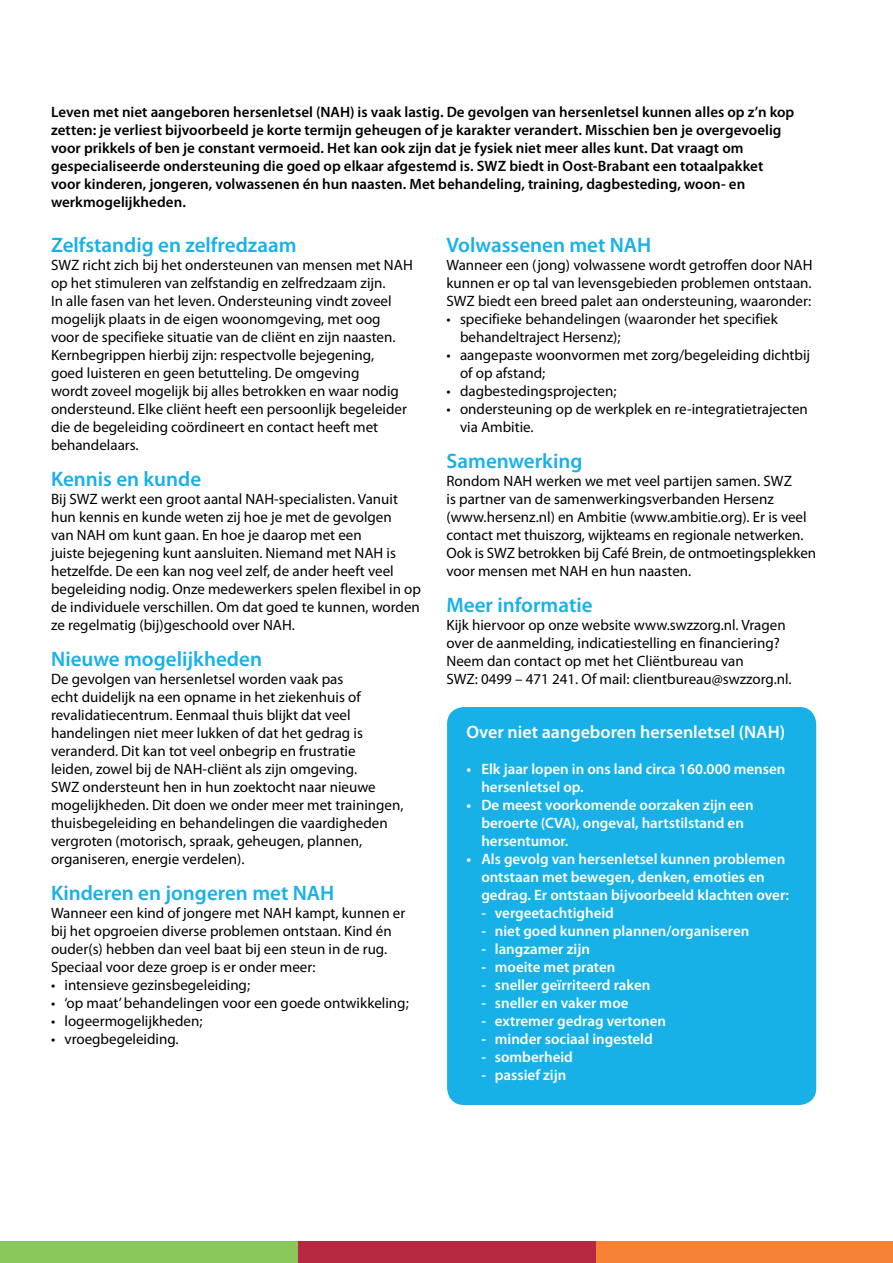
<style>
.page{position:relative;width:893px;height:1263px;background:#fff}
.page>*{position:absolute;margin:0;border:0;box-sizing:border-box;transform-origin:0 0}
.t1{font:600 21px "Myriad Pro";color:#18b1e7}
.t2{font:600 18px "Myriad Pro";color:#fff}
.t3{font:15px/18px "Myriad Pro";color:#000}
.t4{font:600 15px/18px "Myriad Pro";color:#000}
.t5{font:600 15px/18px "Myriad Pro";color:#fff}
</style>
<div class="page">
<div style="left:0;top:1242px;width:298px;height:21px;background:#8ac75a"></div>
<div style="left:298px;top:1242px;width:298px;height:21px;background:#b72841"></div>
<div style="left:596px;top:1242px;width:297px;height:21px;background:#f58233"></div>
<div style="left:447px;top:707px;width:369px;height:398px;background:#18b1e7;border-radius:17px"></div>
<p class="t4" style="left:51px;top:103px;width:745px">Leven met niet aangeboren hersenletsel (NAH) is vaak lastig. De gevolgen van hersenletsel kunnen alles op z’n kop zetten: je verliest bijvoorbeeld je korte termijn geheugen of je karakter verandert. Misschien ben je overgevoelig voor prikkels of ben je constant vermoeid. Het kan ook zijn dat je fysiek niet meer alles kunt. Dat vraagt om gespecialiseerde ondersteuning die goed op elkaar afgestemd is. SWZ biedt in Oost-Brabant een totaalpakket voor kinderen, jongeren, volwassenen én hun naasten. Met behandeling, training, dagbesteding, woon- en werkmogelijkheden.</p>
<h1 class="t1" style="left:51px;top:232px;width:247px">Zelfstandig en zelfredzaam</h1>
<p class="t3" style="left:51px;top:256px;width:363px">SWZ richt zich bij het ondersteunen van mensen met NAH op het stimuleren van zelfstandig en zelfredzaam zijn.<br>In alle fasen van het leven. Ondersteuning vindt zoveel mogelijk plaats in de eigen woonomgeving, met oog<br>voor de specifieke situatie van de cliënt en zijn naasten.<br>Kernbegrippen hierbij zijn: respectvolle bejegening,<br>goed luisteren en geen betutteling. De omgeving<br>wordt zoveel mogelijk bij alles betrokken en waar nodig ondersteund. Elke cliënt heeft een persoonlijk begeleider die de begeleiding coördineert en contact heeft met behandelaars.</p>
<h1 class="t1" style="left:51px;top:466px;width:152px">Kennis en kunde</h1>
<p class="t3" style="left:51px;top:490px;width:371px">Bij SWZ werkt een groot aantal NAH-specialisten. Vanuit hun kennis en kunde weten zij hoe je met de gevolgen<br>van NAH om kunt gaan. En hoe je daarop met een<br>juiste bejegening kunt aansluiten. Niemand met NAH is hetzelfde. De een kan nog veel zelf, de ander heeft veel begeleiding nodig. Onze medewerkers spelen flexibel in op de individuele verschillen. Om dat goed te kunnen, worden ze regelmatig (bij)geschoold over NAH.</p>
<h1 class="t1" style="left:51px;top:646px;width:212px">Nieuwe mogelijkheden</h1>
<p class="t3" style="left:51px;top:670px;width:354px">De gevolgen van hersenletsel worden vaak pas<br>echt duidelijk na een opname in het ziekenhuis of revalidatiecentrum. Eenmaal thuis blijkt dat veel handelingen niet meer lukken of dat het gedrag is veranderd. Dit kan tot veel onbegrip en frustratie<br>leiden, zowel bij de NAH-cliënt als zijn omgeving.<br>SWZ ondersteunt hen in hun zoektocht naar nieuwe mogelijkheden. Dit doen we onder meer met trainingen, thuisbegeleiding en behandelingen die vaardigheden vergroten (motorisch, spraak, geheugen, plannen, organiseren, energie verdelen).</p>
<h1 class="t1" style="left:51px;top:880px;width:285px">Kinderen en jongeren met NAH</h1>
<p class="t3" style="left:51px;top:904px;width:356px">Wanneer een kind of jongere met NAH kampt, kunnen er bij het opgroeien diverse problemen ontstaan. Kind én ouder(s) hebben dan veel baat bij een steun in de rug.<br>Speciaal voor deze groep is er onder meer:</p>
<p class="t3" style="left:51px;top:976px;width:201px">• intensieve gezinsbegeleiding;</p>
<p class="t3" style="left:51px;top:994px;width:359px">• ‘op maat’behandelingen voor een goede ontwikkeling;</p>
<p class="t3" style="left:51px;top:1012px;width:153px">• logeermogelijkheden;</p>
<p class="t3" style="left:51px;top:1030px;width:129px">• vroegbegeleiding.</p>
<h1 class="t1" style="left:446px;top:232px;width:206px">Volwassenen met NAH</h1>
<p class="t3" style="left:446px;top:256px;width:368px;text-align:justify">Wanneer een (jong) volwassene wordt getroffen door NAH kunnen er op tal van levensgebieden problemen ontstaan.<br>SWZ biedt een breed palet aan ondersteuning, waaronder:</p>
<p class="t3" style="left:460px;top:310px;width:319px;text-indent:-14px">• specifieke behandelingen (waaronder het specifiek behandeltraject Hersenz);</p>
<p class="t3" style="left:460px;top:346px;width:352px;text-indent:-14px">• aangepaste woonvormen met zorg/begeleiding dichtbij of op afstand;</p>
<p class="t3" style="left:446px;top:382px;width:171px">• dagbestedingsprojecten;</p>
<p class="t3" style="left:460px;top:400px;width:349px;text-indent:-14px">• ondersteuning op de werkplek en re-integratietrajecten via Ambitie.</p>
<h1 class="t1" style="left:446px;top:448px;width:138px">Samenwerking</h1>
<p class="t3" style="left:446px;top:472px;width:371px">Rondom NAH werken we met veel partijen samen. SWZ<br>is partner van de samenwerkingsverbanden Hersenz (www.hersenz.nl) en Ambitie (www.ambitie.org). Er is veel contact met thuiszorg, wijkteams en regionale netwerken.<br>Ook is SWZ betrokken bij Café Brein, de ontmoetingsplekken voor mensen met NAH en hun naasten.</p>
<h1 class="t1" style="left:446px;top:592px;width:148px">Meer informatie</h1>
<p class="t3" style="left:446px;top:616px;width:347px">Kijk hiervoor op onze website www.swzzorg.nl. Vragen over de aanmelding, indicatiestelling en financiering?<br>Neem dan contact op met het Cliëntbureau van<br>SWZ: 0499 – 471 241. Of mail: clientbureau@swzzorg.nl.</p>
<p class="t2" style="left:466px;top:721px;width:320px">Over niet aangeboren hersenletsel (NAH)</p>
<p class="t5" style="left:481px;top:760px;width:306px;text-indent:-15px">• Elk jaar lopen in ons land circa 160.000 mensen hersenletsel op.</p>
<p class="t5" style="left:481px;top:796px;width:274px;text-indent:-15px">• De meest voorkomende oorzaken zijn een beroerte (CVA), ongeval, hartstilstand en hersentumor.</p>
<p class="t5" style="left:481px;top:850px;width:309px;text-indent:-15px">• Als gevolg van hersenletsel kunnen problemen ontstaan met bewegen, denken, emoties en gedrag. Er ontstaan bijvoorbeeld klachten over:</p>
<p class="t5" style="left:481px;top:904px;width:134px">- vergeetachtigheid</p>
<p class="t5" style="left:481px;top:922px;width:270px">- niet goed kunnen plannen/organiseren</p>
<p class="t5" style="left:481px;top:940px;width:110px">- langzamer zijn</p>
<p class="t5" style="left:481px;top:958px;width:136px">- moeite met praten</p>
<p class="t5" style="left:481px;top:976px;width:171px">- sneller geïrriteerd raken</p>
<p class="t5" style="left:481px;top:994px;width:149px">- sneller en vaker moe</p>
<p class="t5" style="left:481px;top:1012px;width:186px">- extremer gedrag vertonen</p>
<p class="t5" style="left:481px;top:1030px;width:173px">- minder sociaal ingesteld</p>
<p class="t5" style="left:481px;top:1048px;width:93px">- somberheid</p>
<p class="t5" style="left:481px;top:1066px;width:87px">- passief zijn</p>
</div>
